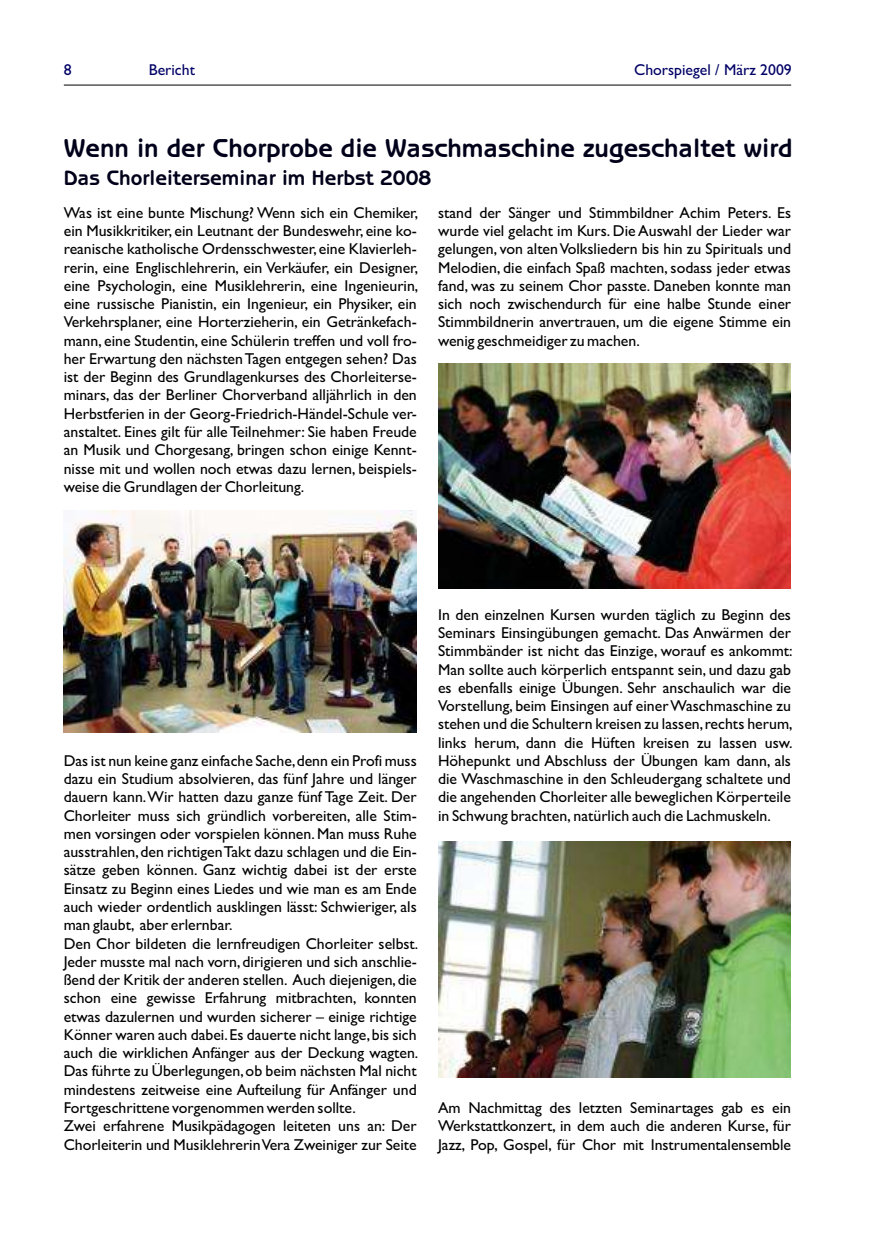
<style>
.page{position:relative;width:872px;height:1242px;background:#fff}
.page>*{position:absolute;margin:0;border:0;box-sizing:border-box;transform-origin:0 0}
.t1{font:700 26.1px "Benguiat Gothic";color:#00001a}
.t2{font:700 21px "Benguiat Gothic";color:#00001a}
.t3{font:15.75px/18.3px "Gill Sans";color:#000;text-align:justify}
.t4{font:15.75px "Gill Sans";color:#006}
</style>
<div class="page">
<hr style="left:64px;top:85px;width:727px;height:1px;background:#000">
<img style="left:64px;top:510px;width:352px;height:222px">
<img style="left:438px;top:364px;width:352px;height:225px">
<img style="left:438px;top:842px;width:352px;height:235px">
<p class="t4" style="left:64px;top:64px;width:9px">8</p>
<p class="t4" style="left:149px;top:64px;width:48px">Bericht</p>
<p class="t4" style="left:634px;top:64px;width:159px">Chorspiegel / März 2009</p>
<h1 class="t1" style="left:64px;top:133px;width:730px">Wenn in der Chorprobe die Waschmaschine zugeschaltet wird</h1>
<h2 class="t2" style="left:64px;top:166px;width:369px">Das Chorleiterseminar im Herbst 2008</h2>
<p class="t3" style="left:64px;top:205px;width:356px">Was ist eine bunte Mischung? Wenn sich ein Chemiker,</p>
<p class="t3" style="left:438px;top:205px;width:354px">stand der Sänger und Stimmbildner Achim Peters. Es</p>
<p class="t3" style="left:64px;top:223px;width:354px">ein Musikkritiker, ein Leutnant der Bundeswehr, eine ko-</p>
<p class="t3" style="left:438px;top:223px;width:354px">wurde viel gelacht im Kurs. Die Auswahl der Lieder war</p>
<p class="t3" style="left:64px;top:241px;width:354px">reanische katholische Ordensschwester, eine Klavierleh-</p>
<p class="t3" style="left:438px;top:241px;width:354px">gelungen, von alten Volksliedern bis hin zu Spirituals und</p>
<p class="t3" style="left:64px;top:260px;width:356px">rerin, eine Englischlehrerin, ein Verkäufer, ein Designer,</p>
<p class="t3" style="left:438px;top:260px;width:354px">Melodien, die einfach Spaß machten, sodass jeder etwas</p>
<p class="t3" style="left:64px;top:278px;width:356px">eine Psychologin, eine Musiklehrerin, eine Ingenieurin,</p>
<p class="t3" style="left:438px;top:278px;width:354px">fand, was zu seinem Chor passte. Daneben konnte man</p>
<p class="t3" style="left:64px;top:296px;width:354px">eine russische Pianistin, ein Ingenieur, ein Physiker, ein</p>
<p class="t3" style="left:438px;top:296px;width:354px">sich noch zwischendurch für eine halbe Stunde einer</p>
<p class="t3" style="left:64px;top:314px;width:354px">Verkehrsplaner, eine Horterzieherin, ein Getränkefach-</p>
<p class="t3" style="left:438px;top:314px;width:354px">Stimmbildnerin anvertrauen, um die eigene Stimme ein</p>
<p class="t3" style="left:64px;top:333px;width:354px">mann, eine Studentin, eine Schülerin treffen und voll fro-</p>
<p class="t3" style="left:438px;top:333px;width:203px">wenig geschmeidiger zu machen.</p>
<p class="t3" style="left:64px;top:351px;width:354px">her Erwartung den nächsten Tagen entgegen sehen? Das ist der Beginn des Grundlagenkurses des Chorleiterse&shy;minars, das der Berliner Chorverband alljährlich in den Herbstferien in der Georg-Friedrich-Händel-Schule ver&shy;anstaltet. Eines gilt für alle Teilnehmer: Sie haben Freude an Musik und Chorgesang, bringen schon einige Kennt&shy;nisse mit und wollen noch etwas dazu lernen, beispiels&shy;weise die Grundlagen der Chorleitung.</p>
<p class="t3" style="left:438px;top:607px;width:356px">In den einzelnen Kursen wurden täglich zu Beginn des Seminars Einsingübungen gemacht. Das Anwärmen der Stimmbänder ist nicht das Einzige, worauf es ankommt:<br>Man sollte auch körperlich entspannt sein, und dazu gab es ebenfalls einige Übungen. Sehr anschaulich war die Vorstellung, beim Einsingen auf einer Waschmaschine zu stehen und die Schultern kreisen zu lassen,rechts herum, links herum, dann die Hüften kreisen zu lassen usw.</p>
<p class="t3" style="left:64px;top:753px;width:354px">Das ist nun keine ganz einfache Sache,denn ein Profi muss</p>
<p class="t3" style="left:438px;top:753px;width:354px">Höhepunkt und Abschluss der Übungen kam dann, als</p>
<p class="t3" style="left:64px;top:771px;width:354px">dazu ein Studium absolvieren, das fünf Jahre und länger</p>
<p class="t3" style="left:438px;top:771px;width:354px">die Waschmaschine in den Schleudergang schaltete und</p>
<p class="t3" style="left:64px;top:789px;width:354px">dauern kann.Wir hatten dazu ganze fünf Tage Zeit. Der</p>
<p class="t3" style="left:438px;top:789px;width:354px">die angehenden Chorleiter alle beweglichen Körperteile</p>
<p class="t3" style="left:64px;top:808px;width:354px">Chorleiter muss sich gründlich vorbereiten, alle Stim-</p>
<p class="t3" style="left:438px;top:808px;width:334px">in Schwung brachten, natürlich auch die Lachmuskeln.</p>
<p class="t3" style="left:64px;top:826px;width:356px;text-align:left">men vorsingen oder vorspielen können.Man muss Ruhe ausstrahlen,den richtigen Takt dazu schlagen und die Ein&shy;sätze geben können. Ganz wichtig dabei ist der erste Einsatz zu Beginn eines Liedes und wie man es am Ende auch wieder ordentlich ausklingen lässt: Schwieriger, als man glaubt, aber erlernbar.<br>Den Chor bildeten die lernfreudigen Chorleiter selbst.<br>Jeder musste mal nach vorn, dirigieren und sich anschlie&shy;ßend der Kritik der anderen stellen. Auch diejenigen,die schon eine gewisse Erfahrung mitbrachten, konnten etwas dazulernen und wurden sicherer – einige richtige Könner waren auch dabei.Es dauerte nicht lange,bis sich auch die wirklichen Anfänger aus der Deckung wagten.<br>Das führte zu Überlegungen,ob beim nächsten Mal nicht mindestens zeitweise eine Aufteilung für Anfänger und Fortgeschrittene vorgenommen werden sollte.</p>
<p class="t3" style="left:438px;top:1100px;width:354px">Am Nachmittag des letzten Seminartages gab es ein</p>
<p class="t3" style="left:64px;top:1118px;width:354px">Zwei erfahrene Musikpädagogen leiteten uns an: Der</p>
<p class="t3" style="left:438px;top:1118px;width:354px">Werkstattkonzert, in dem auch die anderen Kurse, für</p>
<p class="t3" style="left:64px;top:1136px;width:354px">Chorleiterin und Musiklehrerin Vera Zweiniger zur Seite</p>
<p class="t3" style="left:438px;top:1136px;width:354px">Jazz, Pop, Gospel, für Chor mit Instrumentalensemble</p>
</div>
